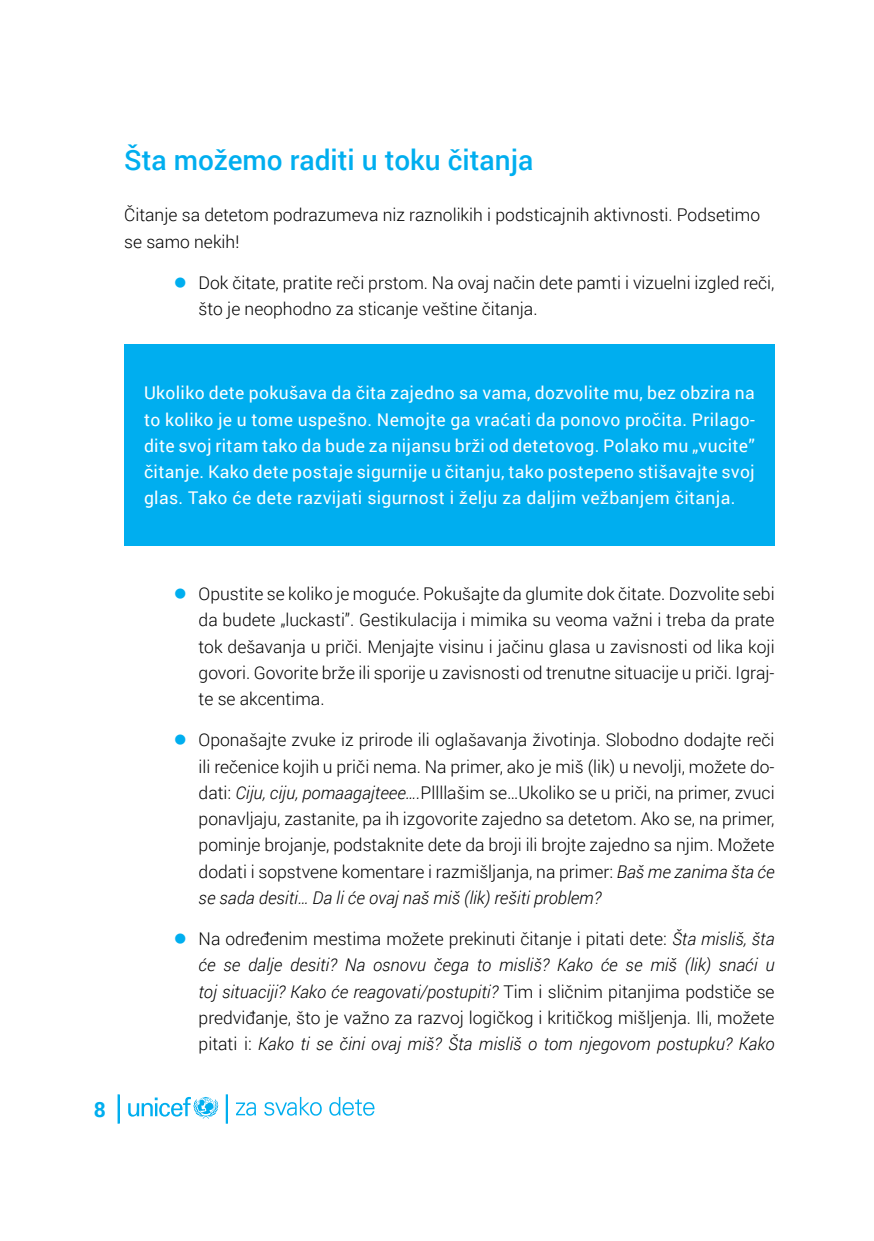
<style>
.page{position:relative;width:874px;height:1241px;background:#fff}
.page>*{position:absolute;margin:0;border:0;box-sizing:border-box;transform-origin:0 0}
.t1{font:500 28px "Roboto";color:#00aeef}
.t2{font:700 21px "Roboto";color:#00aeef}
.t3{font:300 17.5px/26.2px "Roboto";color:#000}
.t4{font:italic 300 17.5px/26.2px "Roboto";color:#000;text-align:justify}
.t5{font:17.5px/26.2px "Roboto";letter-spacing:.02em;color:#fff;text-align:justify}
.s1{font-style:italic}
.s2{font-style:normal}
</style>
<div class="page">
<svg style="left:128px;top:1096px;width:90px;height:22px"></svg>
<div style="left:226px;top:1094px;width:2px;height:29px;border:2px solid #00aeef"></div>
<div style="left:117px;top:1094px;width:3px;height:29px;border:2px solid #00aeef"></div>
<svg style="left:236px;top:1102px;width:20px;height:13px"></svg>
<svg style="left:264px;top:1096px;width:57px;height:19px"></svg>
<svg style="left:329px;top:1096px;width:45px;height:19px"></svg>
<div style="left:124px;top:344px;width:650px;height:202px;background:#00aeef"></div>
<h1 class="t1" style="left:124px;top:140px;width:410px">Šta možemo raditi u toku čitanja</h1>
<p class="t3" style="left:124px;top:201px;width:637px">Čitanje sa detetom podrazumeva niz raznolikih i podsticajnih aktivnosti. Podsetimo se samo nekih!</p>
<p class="t3" style="left:198px;top:269px;width:577px">Dok čitate, pratite reči prstom. Na ovaj način dete pamti i vizuelni izgled reči, što je neophodno za sticanje veštine čitanja.</p>
<p class="t5" style="left:144px;top:379px;width:612px">Ukoliko dete pokušava da čita zajedno sa vama, dozvolite mu, bez obzira na to koliko je u tome uspešno. Nemojte ga vraćati da ponovo pročita. Prilago&shy;dite svoj ritam tako da bude za nijansu brži od detetovog. Polako mu „vucite” čitanje. Kako dete postaje sigurnije u čitanju, tako postepeno stišavajte svoj glas. Tako će dete razvijati sigurnost i želju za daljim vežbanjem čitanja.</p>
<p class="t2" style="left:94px;top:1094px;width:14px">8</p>
<p class="t3" style="left:198px;top:580px;width:577px;text-align:justify">Opustite se koliko je moguće. Pokušajte da glumite dok čitate. Dozvolite sebi da budete „luckasti”. Gestikulacija i mimika su veoma važni i treba da prate tok dešavanja u priči. Menjajte visinu i jačinu glasa u zavisnosti od lika koji govori. Govorite brže ili sporije u zavisnosti od trenutne situacije u priči. Igraj&shy;te se akcentima.</p>
<p class="t3" style="left:198px;top:726px;width:577px;text-align:justify">Oponašajte zvuke iz prirode ili oglašavanja životinja. Slobodno dodajte reči ili rečenice kojih u priči nema. Na primer, ako je miš (lik) u nevolji, možete do&shy;dati: <span class="s1">Ciju, ciju, pomaagajteee….</span>Pllllašim se…Ukoliko se u priči, na primer, zvuci ponavljaju, zastanite, pa ih izgovorite zajedno sa detetom. Ako se, na primer, pominje brojanje, podstaknite dete da broji ili brojte zajedno sa njim. Možete dodati i sopstvene komentare i razmišljanja, na primer: <span class="s1">Baš me zanima šta će se sada desiti… Da li će ovaj naš miš (lik) rešiti problem?</span></p>
<p class="t4" style="left:198px;top:925px;width:577px"><span class="s2">Na određenim mestima možete prekinuti čitanje i pitati dete:</span> Šta misliš, šta će se dalje desiti? Na osnovu čega to misliš? Kako će se miš (lik) snaći u toj situaciji? Kako će reagovati/postupiti? <span class="s2">Tim i sličnim pitanjima podstiče se predviđanje, što je važno za razvoj logičkog i kritičkog mišljenja. Ili, možete pitati i:</span> Kako ti se čini ovaj miš? Šta misliš o tom njegovom postupku? Kako</p>
</div>
